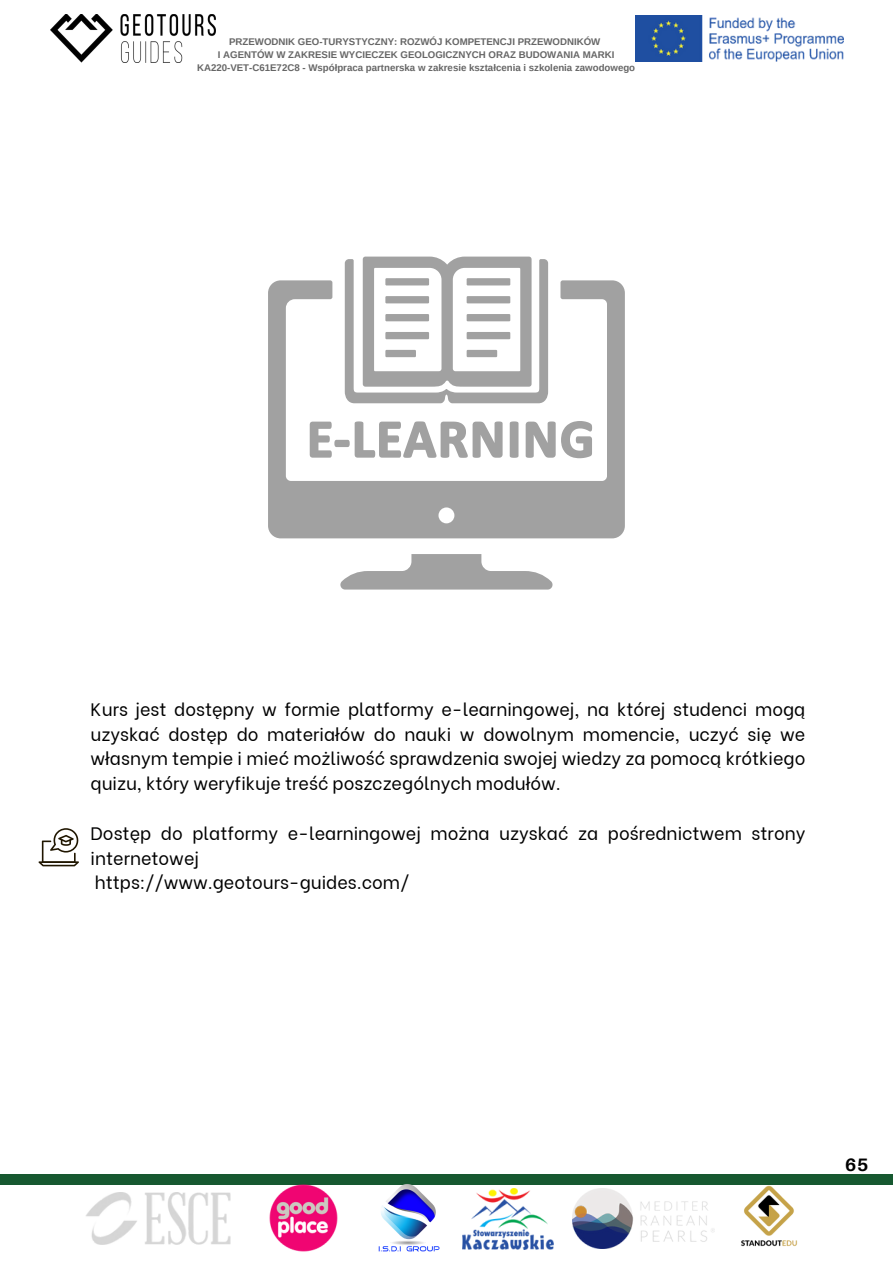
<style>
.page{position:relative;width:893px;height:1264px;background:#fff}
.page>*{position:absolute;margin:0;border:0;box-sizing:border-box;transform-origin:0 0}
.t1{font:18px/24.8px "Be Vietnam";color:#000;text-align:justify}
.t2{font:700 18px "Aileron";color:#000}
.t3{font:700 9.75px "Arimo";color:#666}
.s1{font-family:"Noto Sans"}
</style>
<div class="page">
<div style="left:0;top:1174px;width:892px;height:10px;background:#165830"></div>
<img style="left:86px;top:1192px;width:145px;height:52px">
<img style="left:265px;top:1184px;width:76px;height:68px">
<img style="left:374px;top:1184px;width:68px;height:68px">
<img style="left:462px;top:1188px;width:91px;height:60px">
<img style="left:572px;top:1188px;width:142px;height:60px">
<img style="left:721px;top:1184px;width:94px;height:63px">
<svg style="left:268px;top:256px;width:356px;height:333px"></svg>
<svg style="left:38px;top:828px;width:41px;height:38px"></svg>
<img style="left:50px;top:14px;width:166px;height:48px">
<img style="left:635px;top:15px;width:208px;height:46px">
<p class="t3" style="left:229px;top:36px;width:373px">PRZEWODNIK GEO-TURYSTYCZNY: ROZWÓJ KOMPETENCJI PRZEWODNIKÓW</p>
<p class="t3" style="left:218px;top:49px;width:398px">I AGENTÓW W ZAKRESIE WYCIECZEK GEOLOGICZNYCH ORAZ BUDOWANIA MARKI</p>
<p class="t3" style="left:197px;top:62px;width:439px">KA220-VET-C61E72C8 - Współpraca partnerska w zakresie kształcenia i szkolenia zawodowego</p>
<h1 class="t1" style="left:91px;top:695px;width:716px">Kurs jest dostępny w formie platformy e-learningowej, na której studenci mogą uzyskać dostęp do materia<span class="s1">ł</span>ów do nauki w dowolnym momencie, uczyć się we w<span class="s1">ł</span>asnym tempie i mieć możliwość sprawdzenia swojej wiedzy za pomocą krótkiego quizu, który weryfikuje treść poszczególnych modu<span class="s1">ł</span>ów.</h1>
<h1 class="t1" style="left:91px;top:819px;width:716px;text-align:left">Dostęp do platformy e-learningowej można uzyskać za pośrednictwem strony internetowej<br>https://www.geotours-guides.com/</h1>
<p class="t2" style="left:845px;top:1153px;width:25px">65</p>
</div>
